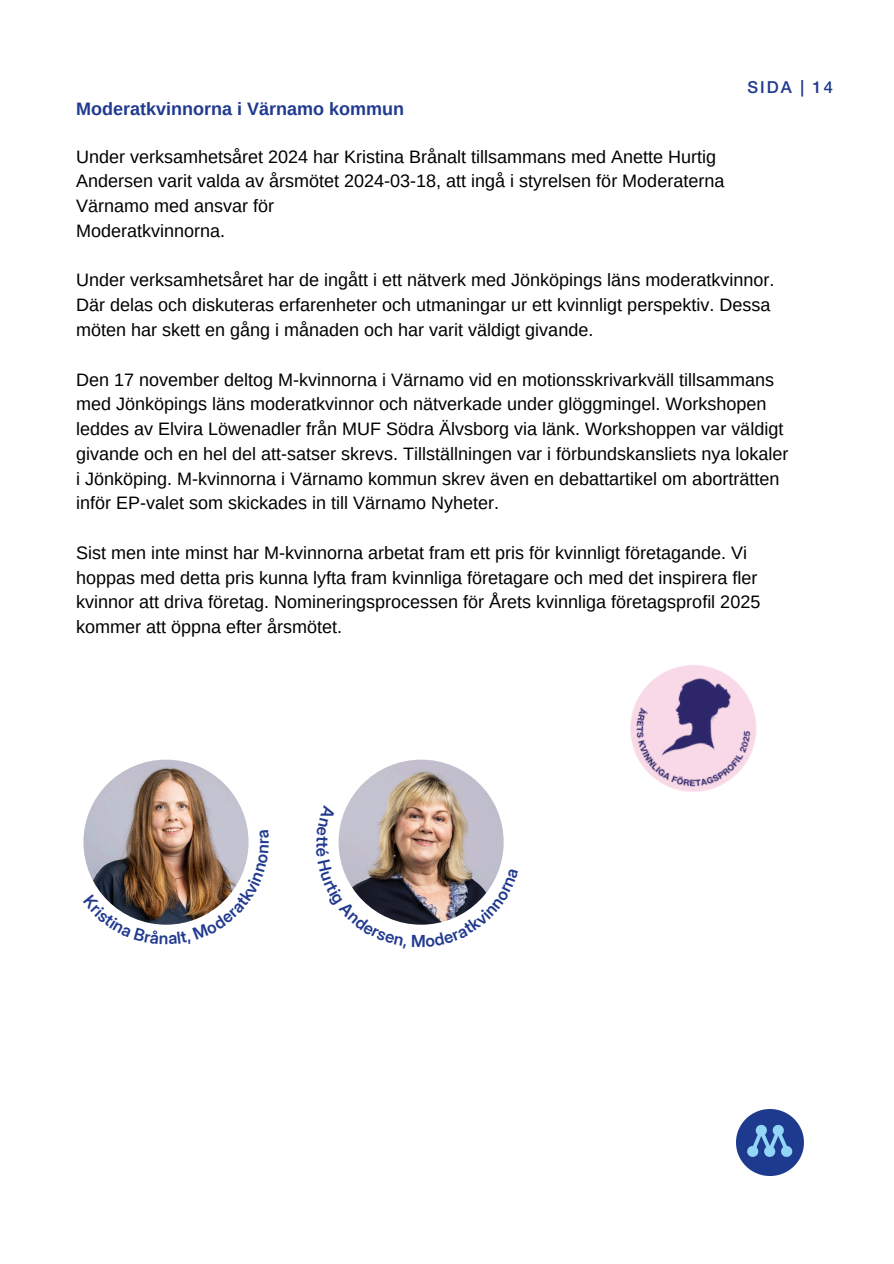
<style>
.page{position:relative;width:894px;height:1264px;background:#fff}
.page>*{position:absolute;margin:0;border:0;box-sizing:border-box;transform-origin:0 0}
.t1{font:18px/24.8px "Arimo";color:#000}
.t2{font:700 18px "Arimo";color:#213a8f}
.t3{font:500 16.5px "Helvetica Neue LT Std";letter-spacing:.12em;color:#213a8f}
.t4{font:600 16.5px "Inter Display";color:#213a8f}
</style>
<div class="page">
<img style="left:736px;top:1109px;width:66px;height:66px">
<img style="left:83px;top:759px;width:165px;height:165px;border-radius:50%">
<img style="left:338px;top:759px;width:165px;height:165px;border-radius:50%">
<img style="left:630px;top:665px;width:127px;height:127px">
<img style="left:83px;top:845px;width:166px;height:80px">
<svg style="left:338px;top:847px;width:68px;height:77px"></svg>
<img style="left:425px;top:868px;width:75px;height:57px">
<p class="t3" style="left:747px;top:81px;width:87px">SIDA | 14</p>
<p class="t2" style="left:76px;top:99px;width:329px">Moderatkvinnorna i Värnamo kommun</p>
<p class="t1" style="left:76px;top:144px;width:649px">Under verksamhetsåret 2024 har Kristina Brånalt tillsammans med Anette Hurtig Andersen varit valda av årsmötet 2024-03-18, att ingå i styrelsen för Moderaterna Värnamo med ansvar för<br>Moderatkvinnorna.</p>
<p class="t1" style="left:76px;top:268px;width:699px">Under verksamhetsåret har de ingått i ett nätverk med Jönköpings läns moderatkvinnor.<br>Där delas och diskuteras erfarenheter och utmaningar ur ett kvinnligt perspektiv. Dessa möten har skett en gång i månaden och har varit väldigt givande.</p>
<p class="t1" style="left:76px;top:367px;width:713px">Den 17 november deltog M-kvinnorna i Värnamo vid en motionsskrivarkväll tillsammans med Jönköpings läns moderatkvinnor och nätverkade under glöggmingel. Workshopen leddes av Elvira Löwenadler från MUF Södra Älvsborg via länk. Workshoppen var väldigt givande och en hel del att-satser skrevs. Tillställningen var i förbundskansliets nya lokaler i Jönköping. M-kvinnorna i Värnamo kommun skrev även en debattartikel om aborträtten inför EP-valet som skickades in till Värnamo Nyheter.</p>
<p class="t1" style="left:76px;top:540px;width:685px">Sist men inte minst har M-kvinnorna arbetat fram ett pris för kvinnligt företagande. Vi hoppas med detta pris kunna lyfta fram kvinnliga företagare och med det inspirera fler kvinnor att driva företag. Nomineringsprocessen för Årets kvinnliga företagsprofil 2025 kommer att öppna efter årsmötet.</p>
<p class="t4" style="left:252px;top:844px;width:7px;rotate:-90deg">r</p>
<p class="t4" style="left:332px;top:841px;width:7px;rotate:90deg">t</p>
<p class="t4" style="left:411px;top:931px;width:16px">M</p>
</div>
